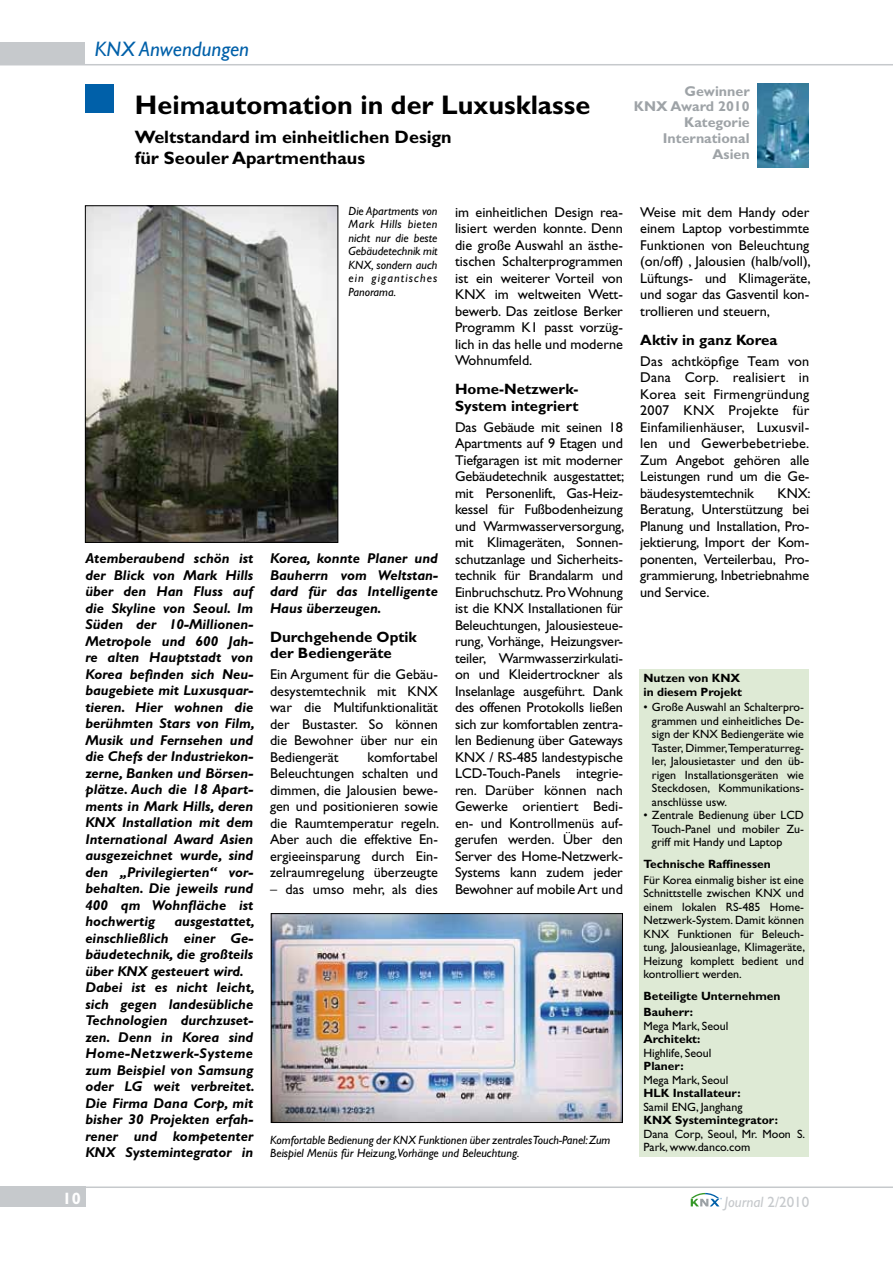
<style>
.page{position:relative;width:893px;height:1263px;background:#fff}
.page>*{position:absolute;margin:0;border:0;box-sizing:border-box;transform-origin:0 0}
.t1{font:700 27px "Gill Sans";color:#000}
.t2{font:italic 21px "Gill Sans";color:#0060a9}
.t3{font:700 18px/21px "Gill Sans";color:#000}
.t4{font:700 16.5px "Gill Sans";color:#fff}
.t5{font:700 15px/16.5px "Gill Sans";color:#000}
.t6{font:italic 15px "Gill Sans";color:#c6c9cc}
.t7{font:14.25px/16.5px "Gill Sans CE";color:#000;text-align:justify}
.t8{font:italic 700 14.25px/16.5px "Gill Sans CE";color:#000;text-align:justify}
.t9{font:700 14.25px/15.8px "Gill Sans";color:#9ea3a7;text-align:right}
.t10{font:12px/13.5px "Gill Sans CE";color:#000;text-align:justify}
.t11{font:italic 12px/13.5px "Gill Sans";color:#000;text-align:justify}
.t12{font:700 12px/13.5px "Gill Sans";color:#000}
.t13{font:700 12px "Gill Sans CE";color:#000}
.s1{font-family:"Frutiger";font-weight:300}
.s2{font-style:normal}
</style>
<div class="page">
<div style="left:0;top:42px;width:85px;height:23px;background:#c6c9cc"></div>
<hr style="left:0;top:64px;width:893px;height:1px;background:#c6c9cc">
<hr style="left:75px;top:1186px;width:818px;height:2px;background:#c6c9cc">
<div style="left:0;top:1186px;width:85px;height:21px;background:#c6c9cc"></div>
<svg style="left:690px;top:1192px;width:30px;height:15px"></svg>
<svg style="left:691px;top:1193px;width:31px;height:13px"></svg>
<img style="left:757px;top:83px;width:51px;height:85px">
<div style="left:85px;top:85px;width:29px;height:28px;background:#0060a9"></div>
<div style="left:639px;top:669px;width:169px;height:487px;background:#deead5"></div>
<img style="left:273px;top:915px;width:348px;height:206px">
<div style="left:271px;top:913px;width:352px;height:210px;border:1px solid #000"></div>
<img style="left:87px;top:207px;width:249px;height:334px">
<div style="left:85px;top:205px;width:253px;height:338px;border:1px solid #000"></div>
<h2 class="t2" style="left:95px;top:37px;width:156px">KNX Anwendungen</h2>
<h1 class="t1" style="left:135px;top:89px;width:457px">Heimautomation in der Luxusklasse</h1>
<p class="t3" style="left:135px;top:127px;width:318px">Weltstandard im einheitlichen Design für Seouler Apartmenthaus</p>
<p class="t9" style="left:634px;top:83px;width:117px">Gewinner<br>KNX Award 2010<br>Kategorie<br>International<br>Asien</p>
<p class="t8" style="left:85px;top:550px;width:171px">Atemberaubend schön ist der Blick von Mark Hills über den Han Fluss auf die Skyline von Seoul. Im Süden der 10-Millionen-Metropole und 600 Jah&shy;re alten Hauptstadt von Korea befinden sich Neu&shy;baugebiete mit Luxusquar&shy;tieren. Hier wohnen die berühmten Stars von Film, Musik und Fernsehen und die Chefs der Industriekon&shy;zerne, Banken und Börsen&shy;plätze. Auch die 18 Apart&shy;ments in Mark Hills, deren KNX Installation mit dem International Award Asien ausgezeichnet wurde, sind den „Privilegierten“ vor&shy;behalten. Die jeweils rund 400 qm Wohnfläche ist hochwertig</p>
<p class="t8" style="left:85px;top:913px;width:171px;text-align:left;text-indent:89px">ausgestattet, einschließlich einer Ge&shy;bäudetechnik, die großteils über KNX gesteuert wird.<br>Dabei ist es nicht leicht, sich gegen landesübliche<br>Technologien durchzuset&shy;zen. Denn in Korea sind<br>Home-Netzwerk-Systeme zum Beispiel von Samsung oder LG weit verbreitet.<br>Die Firma Dana Corp, mit bisher 30 Projekten erfah&shy;rener und kompetenter<br>KNX Systemintegrator in</p>
<p class="t11" style="left:348px;top:204px;width:91px">Die Apartments von Mark Hills bieten nicht nur die beste Gebäudetechnik mit KNX, sondern auch ein gigantisches Panorama.</p>
<p class="t8" style="left:270px;top:550px;width:169px">Korea, konnte Planer und Bauherrn vom Weltstan&shy;dard für das Intelligente Haus überzeugen.</p>
<p class="t5" style="left:270px;top:628px;width:148px">Durchgehende Optik der Bediengeräte</p>
<p class="t7" style="left:270px;top:666px;width:169px">Ein Argument für die Gebäu&shy;desystemtechnik mit KNX war die Multifunktionalität der Bustaster. So können die Bewohner über nur ein Bediengerät</p>
<p class="t7" style="left:270px;top:749px;width:171px;text-indent:98px">komfortabel Beleuchtungen schalten und dimmen, die Jalousien bewe&shy;gen und positionieren sowie die Raumtemperatur regeln.<br>Aber auch die effektive En&shy;ergieeinsparung durch Ein&shy;zelraumregelung überzeugte</p>
<p class="t7" style="left:270px;top:881px;width:169px"><span class="s1">–</span> das umso mehr, als dies</p>
<p class="t7" style="left:455px;top:204px;width:169px">im einheitlichen Design rea&shy;lisiert werden konnte. Denn die große Auswahl an ästhe&shy;tischen Schalterprogrammen ist ein weiterer Vorteil von KNX im weltweiten Wett&shy;bewerb. Das zeitlose Berker Programm K1 passt vorzüg&shy;lich in das helle und moderne Wohnumfeld.</p>
<p class="t5" style="left:455px;top:381px;width:125px">Home-Netzwerk-<br>System integriert</p>
<p class="t7" style="left:455px;top:419px;width:171px">Das Gebäude mit seinen 18<br>Apartments auf 9 Etagen und Tiefgaragen ist mit moderner Gebäudetechnik ausgestattet; mit Personenlift, Gas-Heiz&shy;kessel für Fußbodenheizung und Warmwasserversorgung, mit Klimageräten, Sonnen&shy;schutzanlage und Sicherheits&shy;technik für Brandalarm und Einbruchschutz. Pro Wohnung ist die KNX Installationen für Beleuchtungen, Jalousiesteue&shy;rung, Vorhänge, Heizungsver&shy;teiler, Warmwasserzirkulati&shy;on und Kleidertrockner als Inselanlage ausgeführt. Dank des offenen Protokolls ließen sich zur komfortablen zentra&shy;len Bedienung über Gateways KNX / RS-485 landestypische LCD-Touch-Panels integrie&shy;ren. Darüber können nach Gewerke orientiert Bedi&shy;en- und Kontrollmenüs auf&shy;gerufen werden. Über den Server des Home-Netzwerk-Systems kann zudem jeder Bewohner auf mobile Art und</p>
<p class="t11" style="left:270px;top:1133px;width:342px">Komfortable Bedienung der KNX Funktionen über zentrales Touch-Panel: Zum<br>Beispiel Menüs für Heizung,Vorhänge und Beleuchtung.</p>
<p class="t7" style="left:640px;top:203px;width:172px">Weise mit dem Handy oder einem Laptop vorbestimmte Funktionen von Beleuchtung (on/off) , Jalousien (halb/voll), Lüftungs- und Klimageräte, und sogar das Gasventil kon&shy;trollieren und steuern,</p>
<p class="t5" style="left:640px;top:331px;width:139px">Aktiv in ganz Korea</p>
<p class="t7" style="left:640px;top:353px;width:171px">Das achtköpfige Team von Dana Corp. realisiert in Korea seit Firmengründung 2007 KNX Projekte für Einfamilienhäuser, Luxusvil&shy;len und Gewerbebetriebe.<br>Zum Angebot gehören alle Leistungen rund um die Ge&shy;bäudesystemtechnik</p>
<p class="t7" style="left:640px;top:485px;width:172px;text-indent:137px">KNX:<br>Beratung, Unterstützung bei Planung und Installation, Pro&shy;jektierung, Import der Kom&shy;ponenten, Verteilerbau, Pro&shy;grammierung, Inbetriebnahme und Service.</p>
<p class="t12" style="left:643px;top:671px;width:100px">Nutzen von KNX in diesem Projekt</p>
<p class="t10" style="left:652px;top:700px;width:154px;text-indent:-9px">• Große Auswahl an Schalterpro&shy;grammen und einheitliches De&shy;sign der KNX Bediengeräte wie Taster, Dimmer,Temperaturreg&shy;ler, Jalousietaster und den üb&shy;rigen Installationsgeräten wie Steckdosen, Kommunikations&shy;anschlüsse usw.</p>
<p class="t10" style="left:652px;top:808px;width:154px;text-indent:-9px">• Zentrale Bedienung über LCD Touch-Panel und mobiler Zu&shy;griff mit Handy und Laptop</p>
<p class="t12" style="left:643px;top:857px;width:129px">Technische Raffinessen</p>
<p class="t10" style="left:643px;top:873px;width:163px">Für Korea einmalig bisher ist eine Schnittstelle zwischen KNX und einem lokalen RS-485 Home-Netzwerk-System. Damit können KNX Funktionen für Beleuch&shy;tung, Jalousieanlage, Klimageräte, Heizung komplett bedient und kontrolliert werden.</p>
<p class="t12" style="left:643px;top:989px;width:139px">Beteiligte Unternehmen</p>
<p class="t13" style="left:643px;top:1005px;width:51px">Bauherr:</p>
<p class="t10" style="left:643px;top:1019px;width:86px">Mega Mark, Seoul</p>
<p class="t13" style="left:643px;top:1032px;width:58px">Architekt:</p>
<p class="t10" style="left:643px;top:1046px;width:69px">Highlife, Seoul</p>
<p class="t13" style="left:643px;top:1059px;width:42px">Planer:</p>
<p class="t10" style="left:643px;top:1073px;width:86px">Mega Mark, Seoul</p>
<p class="t13" style="left:643px;top:1086px;width:99px">HLK Installateur:</p>
<p class="t10" style="left:643px;top:1100px;width:100px">Samil ENG, Janghang</p>
<p class="t13" style="left:643px;top:1113px;width:136px">KNX Systemintegrator:</p>
<p class="t10" style="left:643px;top:1127px;width:163px">Dana Corp, Seoul, Mr. Moon S.<br>Park, www.danco.com</p>
<p class="t4" style="left:63px;top:1188px;width:20px">10</p>
<p class="t6" style="left:724px;top:1193px;width:86px">Journal <span class="s2">2/2010</span></p>
</div>
